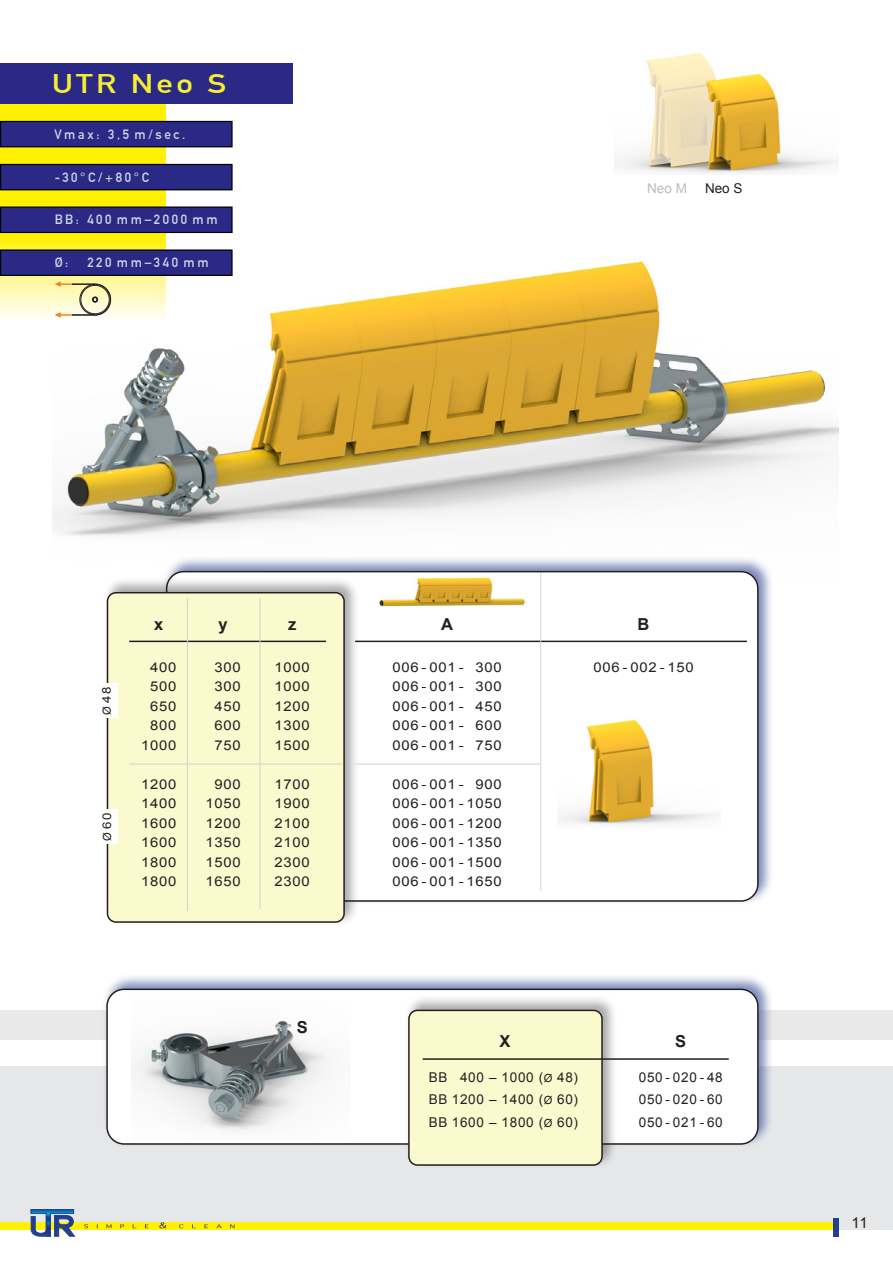
<style>
.page{position:relative;width:893px;height:1263px;background:#fff}
.page>*{position:absolute;margin:0;border:0;box-sizing:border-box;transform-origin:0 0}
.t1{font:700 26.4px "DIN Alternate";letter-spacing:.1em;color:#f6ee33;scale:1.25 1}
.t2{font:700 16.5px "Arial";color:#231f20}
.t3{font:15px "Arial";color:#231f20}
.t4{font:13.5px "Arial";letter-spacing:.05em;color:#231f20;scale:1.1 1}
.t5{font:13.5px "Arial";letter-spacing:.05em;color:#231f20}
.t6{font:13.5px "Arial";color:#bcbdc0}
.t7{font:700 13.2px "DIN Alternate";letter-spacing:.2em;color:#fff}
.t8{font:12px "Arial";color:#231f20;scale:1.1 1}
.s1{font-size:11.25px}
</style>
<div class="page">
<div style="left:0;top:1010px;width:893px;height:29px;background:#e9e9e9"></div>
<div style="left:0;top:1066px;width:893px;height:164px;background:#e6e7e9"></div>
<img style="left:52px;top:233px;width:787px;height:303px">
<svg style="left:0;top:104px;width:166px;height:233px"></svg>
<div style="left:1px;top:164px;width:231px;height:26px;background:#2a2a86"></div>
<div style="left:0;top:164px;width:233px;height:26px;border:1px solid #000001"></div>
<div style="left:1px;top:121px;width:231px;height:26px;background:#2a2a86"></div>
<div style="left:0;top:121px;width:233px;height:26px;border:1px solid #000001"></div>
<div style="left:0;top:64px;width:292px;height:40px;background:#2a2a86"></div>
<div style="left:1px;top:207px;width:231px;height:25px;background:#2a2a86"></div>
<div style="left:0;top:206px;width:233px;height:27px;border:1px solid #000001"></div>
<div style="left:1px;top:250px;width:231px;height:25px;background:#2a2a86"></div>
<div style="left:0;top:249px;width:233px;height:27px;border:1px solid #000001"></div>
<svg style="left:55px;top:281px;width:56px;height:37px;background:#e0d8ad"></svg>
<div style="left:162px;top:555px;width:612px;height:350px;background:#253f8e;opacity:.6"></div>
<div style="left:167px;top:572px;width:591px;height:329px;background:#fff;border-radius:17px"></div>
<div style="left:103px;top:576px;width:257px;height:350px;background:#231f20;opacity:.4"></div>
<div style="left:107px;top:593px;width:237px;height:329px;background:#fbf9ce;border-radius:9px"></div>
<div style="left:107px;top:592px;width:238px;height:331px;border:2px solid #231f20;border-radius:9px"></div>
<hr style="left:129px;top:641px;width:197px;height:1px;background:#231f20">
<hr style="left:355px;top:641px;width:392px;height:1px;background:#231f20">
<hr style="left:187px;top:598px;width:1px;height:313px;background:#d1d2d4">
<hr style="left:260px;top:598px;width:1px;height:311px;background:#d1d2d4">
<hr style="left:540px;top:573px;width:1px;height:317px;background:#d1d2d4">
<hr style="left:129px;top:764px;width:213px;height:1px;background:#d1d2d4">
<hr style="left:355px;top:764px;width:185px;height:1px;background:#d1d2d4">
<img style="left:379px;top:577px;width:146px;height:30px">
<div style="left:103px;top:973px;width:671px;height:175px;background:#253f8e;opacity:.6"></div>
<div style="left:107px;top:989px;width:651px;height:155px;background:#fff;border-radius:17px"></div>
<div style="left:106px;top:988px;width:653px;height:157px;border:2px solid #231f20;border-radius:17px"></div>
<div style="left:405px;top:994px;width:213px;height:175px;background:#231f20;opacity:.4"></div>
<div style="left:409px;top:1010px;width:193px;height:155px;background:#fbf9ce;border-radius:9px"></div>
<div style="left:408px;top:1010px;width:195px;height:156px;border:2px solid #231f20;border-radius:9px"></div>
<hr style="left:423px;top:1058px;width:306px;height:2px;background:#231f20">
<div style="left:98px;top:684px;width:20px;height:34px;background:#fff"></div>
<div style="left:98px;top:810px;width:20px;height:34px;background:#fff"></div>
<img style="left:134px;top:1020px;width:193px;height:111px">
<img style="left:616px;top:53px;width:223px;height:121px">
<svg style="left:647px;top:54px;width:69px;height:113px;background:#efe0b9"></svg>
<img style="left:559px;top:719px;width:157px;height:106px">
<div style="left:0;top:1223px;width:838px;height:7px;background:#fff101"></div>
<svg style="left:84px;top:1222px;width:150px;height:6px"></svg>
<div style="left:833px;top:1218px;width:6px;height:18px;background:#253f8e"></div>
<svg style="left:30px;top:1209px;width:45px;height:28px"></svg>
<h1 class="t1" style="left:52px;top:64px;width:141px">UTR Neo S</h1>
<p class="t7" style="left:54px;top:124px;width:132px">Vmax: 3,5 m/sec.</p>
<p class="t7" style="left:54px;top:167px;width:96px">-30°C/+80°C</p>
<p class="t7" style="left:54px;top:210px;width:165px">BB: 400 mm–2000 mm</p>
<p class="t7" style="left:54px;top:253px;width:15px">Ø:</p>
<p class="t7" style="left:87px;top:253px;width:123px">220 mm–340 mm</p>
<p class="t6" style="left:647px;top:179px;width:41px">Neo M</p>
<p class="t5" style="left:705px;top:179px;width:39px">Neo S</p>
<p class="t8" style="left:99px;top:715px;width:27px;rotate:-90deg"><span class="s1">Ø</span> 48</p>
<p class="t8" style="left:99px;top:841px;width:27px;rotate:-90deg"><span class="s1">Ø</span> 60</p>
<p class="t2" style="left:154px;top:613px;width:11px">x</p>
<p class="t2" style="left:219px;top:613px;width:11px">y</p>
<p class="t2" style="left:288px;top:613px;width:10px">z</p>
<p class="t2" style="left:441px;top:613px;width:13px">A</p>
<p class="t2" style="left:638px;top:613px;width:13px">B</p>
<p class="t4" style="left:150px;top:658px;width:25px">400</p>
<p class="t4" style="left:215px;top:658px;width:25px">300</p>
<p class="t4" style="left:275px;top:658px;width:34px">1000</p>
<p class="t4" style="left:392px;top:658px;width:101px">006 - 001 - 300</p>
<p class="t4" style="left:593px;top:658px;width:93px">006 - 002 - 150</p>
<p class="t4" style="left:150px;top:678px;width:25px">500</p>
<p class="t4" style="left:215px;top:678px;width:25px">300</p>
<p class="t4" style="left:275px;top:678px;width:34px">1000</p>
<p class="t4" style="left:392px;top:678px;width:101px">006 - 001 - 300</p>
<p class="t4" style="left:150px;top:697px;width:25px">650</p>
<p class="t4" style="left:215px;top:697px;width:25px">450</p>
<p class="t4" style="left:275px;top:697px;width:34px">1200</p>
<p class="t4" style="left:392px;top:697px;width:101px">006 - 001 - 450</p>
<p class="t4" style="left:150px;top:717px;width:25px">800</p>
<p class="t4" style="left:215px;top:717px;width:25px">600</p>
<p class="t4" style="left:275px;top:717px;width:34px">1300</p>
<p class="t4" style="left:392px;top:717px;width:101px">006 - 001 - 600</p>
<p class="t4" style="left:141px;top:736px;width:34px">1000</p>
<p class="t4" style="left:215px;top:736px;width:25px">750</p>
<p class="t4" style="left:275px;top:736px;width:34px">1500</p>
<p class="t4" style="left:392px;top:736px;width:101px">006 - 001 - 750</p>
<p class="t4" style="left:141px;top:775px;width:34px">1200</p>
<p class="t4" style="left:215px;top:775px;width:25px">900</p>
<p class="t4" style="left:275px;top:775px;width:34px">1700</p>
<p class="t4" style="left:392px;top:775px;width:101px">006 - 001 - 900</p>
<p class="t4" style="left:141px;top:795px;width:34px">1400</p>
<p class="t4" style="left:206px;top:795px;width:34px">1050</p>
<p class="t4" style="left:275px;top:795px;width:34px">1900</p>
<p class="t4" style="left:392px;top:795px;width:101px">006 - 001 - 1050</p>
<p class="t4" style="left:141px;top:814px;width:34px">1600</p>
<p class="t4" style="left:206px;top:814px;width:34px">1200</p>
<p class="t4" style="left:275px;top:814px;width:34px">2100</p>
<p class="t4" style="left:392px;top:814px;width:101px">006 - 001 - 1200</p>
<p class="t4" style="left:141px;top:834px;width:34px">1600</p>
<p class="t4" style="left:206px;top:834px;width:34px">1350</p>
<p class="t4" style="left:275px;top:834px;width:34px">2100</p>
<p class="t4" style="left:392px;top:834px;width:101px">006 - 001 - 1350</p>
<p class="t4" style="left:141px;top:853px;width:34px">1800</p>
<p class="t4" style="left:206px;top:853px;width:34px">1500</p>
<p class="t4" style="left:275px;top:853px;width:34px">2300</p>
<p class="t4" style="left:392px;top:853px;width:101px">006 - 001 - 1500</p>
<p class="t4" style="left:141px;top:873px;width:34px">1800</p>
<p class="t4" style="left:206px;top:873px;width:34px">1650</p>
<p class="t4" style="left:275px;top:873px;width:34px">2300</p>
<p class="t4" style="left:392px;top:873px;width:101px">006 - 001 - 1650</p>
<p class="t2" style="left:297px;top:1016px;width:13px">S</p>
<p class="t2" style="left:499px;top:1030px;width:13px">X</p>
<p class="t2" style="left:675px;top:1030px;width:13px">S</p>
<p class="t5" style="left:429px;top:1068px;width:151px">BB 400 – 1000 (<span class="s1">Ø</span> 48)</p>
<p class="t5" style="left:639px;top:1068px;width:85px">050 - 020 - 48</p>
<p class="t5" style="left:429px;top:1091px;width:151px">BB 1200 – 1400 (<span class="s1">Ø</span> 60)</p>
<p class="t5" style="left:639px;top:1091px;width:85px">050 - 020 - 60</p>
<p class="t5" style="left:429px;top:1113px;width:151px">BB 1600 – 1800 (<span class="s1">Ø</span> 60)</p>
<p class="t5" style="left:639px;top:1113px;width:85px">050 - 021 - 60</p>
<p class="t3" style="left:851px;top:1213px;width:18px">11</p>
</div>
